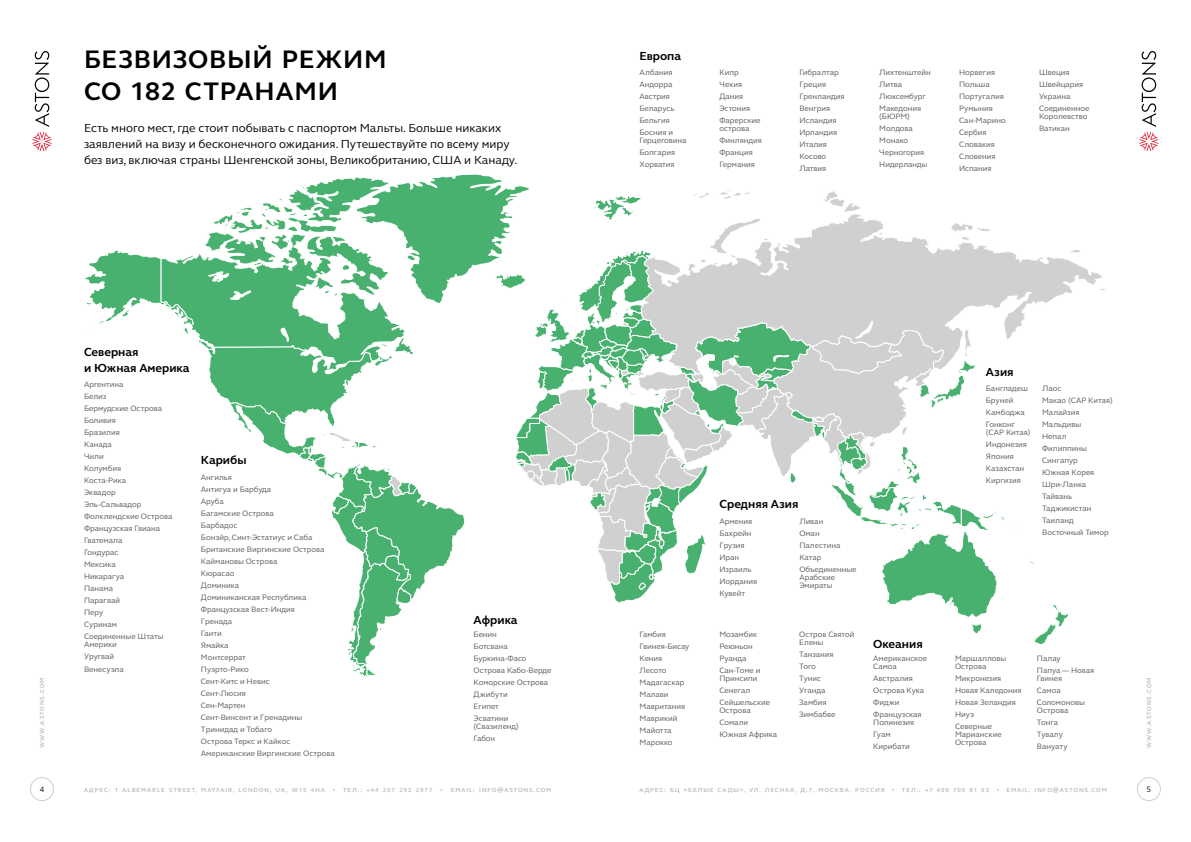
<style>
.page{position:relative;width:1191px;height:842px;background:#fff}
.page>*{position:absolute;margin:0;border:0;box-sizing:border-box;transform-origin:0 0}
.t1{font:700 26px/32px "FS Elliot Pro";letter-spacing:.03em;color:#000}
.t2{font:12px/16px "FS Elliot Pro";color:#000}
.t3{font:700 12px/16px "FS Elliot Pro";color:#000}
.t4{font:8px/12px "FS Elliot Pro";color:#575756}
.t5{font:8px "FS Elliot Pro";color:#000}
.t6{font:700 6px "FS Elliot Pro";letter-spacing:.15em;color:#bcbcbc}
</style>
<div class="page">
<svg style="left:85px;top:250px;width:143px;height:149px"></svg>
<svg style="left:160px;top:215px;width:68px;height:157px"></svg>
<svg style="left:1070px;top:250px;width:32px;height:43px"></svg>
<svg style="left:1097px;top:287px;width:8px;height:6px"></svg>
<svg style="left:228px;top:174px;width:842px;height:503px"></svg>
<svg style="left:32px;top:51px;width:20px;height:100px"></svg>
<svg style="left:1139px;top:51px;width:19px;height:100px"></svg>
<div style="left:30px;top:777px;width:24px;height:24px;border:1px solid #d0d0d0;border-radius:50%"></div>
<div style="left:1136px;top:777px;width:24px;height:24px;border:1px solid #d0d0d0;border-radius:50%"></div>
<h1 class="t1" style="left:84px;top:43px;width:304px">БЕЗВИЗОВЫЙ РЕЖИМ<br>СО 182 СТРАНАМИ</h1>
<h2 class="t2" style="left:84px;top:120px;width:435px">Есть много мест, где стоит побывать с паспортом Мальты. Больше никаких заявлений на визу и бесконечного ожидания. Путешествуйте по всему миру без виз, включая страны Шенгенской зоны, Великобританию, США и Канаду.</h2>
<h2 class="t3" style="left:84px;top:344px;width:107px">Северная<br>и Южная Америка</h2>
<h2 class="t3" style="left:639px;top:48px;width:43px">Европа</h2>
<p class="t4" style="left:639px;top:66px;width:36px">Албания<br>Андорра<br>Австрия<br>Беларусь<br>Бельгия<br>Босния и</p>
<p class="t4" style="left:639px;top:134px;width:49px">Герцеговина<br>Болгария<br>Хорватия</p>
<p class="t4" style="left:719px;top:66px;width:43px">Кипр<br>Чехия<br>Дания<br>Эстония<br>Фарерские</p>
<p class="t4" style="left:719px;top:122px;width:44px">острова<br>Финляндия<br>Франция<br>Германия</p>
<p class="t4" style="left:799px;top:66px;width:47px">Гибралтар<br>Греция<br>Гренландия<br>Венгрия<br>Исландия<br>Ирландия<br>Италия<br>Косово<br>Латвия</p>
<p class="t4" style="left:879px;top:66px;width:53px">Лихтенштейн<br>Литва<br>Люксембург<br>Македония</p>
<p class="t4" style="left:879px;top:110px;width:50px">(БЮРМ)<br>Молдова<br>Монако<br>Черногория<br>Нидерланды</p>
<p class="t4" style="left:959px;top:66px;width:48px">Норвегия<br>Польша<br>Португалия<br>Румыния<br>Сан-Марино<br>Сербия<br>Словакия<br>Словения<br>Испания</p>
<p class="t4" style="left:1039px;top:66px;width:52px">Швеция<br>Швейцария<br>Украина<br>Соединенное</p>
<p class="t4" style="left:1039px;top:110px;width:50px">Королевство<br>Ватикан</p>
<h2 class="t3" style="left:986px;top:364px;width:29px">Азия</h2>
<p class="t4" style="left:84px;top:379px;width:90px">Аргентина<br>Белиз<br>Бермудские Острова<br>Боливия<br>Бразилия<br>Канада<br>Чили<br>Колумбия<br>Коста-Рика<br>Эквадор<br>Эль-Сальвадор<br>Фолклендские Острова<br>Французская Гвиана<br>Гватемала<br>Гондурас<br>Мексика<br>Никарагуа<br>Панама<br>Парагвай<br>Перу<br>Суринам<br>Соединенные Штаты</p>
<p class="t4" style="left:84px;top:639px;width:41px">Америки<br>Уругвай<br>Венесуэла</p>
<p class="t4" style="left:986px;top:382px;width:44px">Бангладеш<br>Бруней<br>Камбоджа<br>Гонконг</p>
<p class="t4" style="left:986px;top:426px;width:46px">(САР Китая)<br>Индонезия<br>Япония<br>Казахстан<br>Киргизия</p>
<p class="t4" style="left:1042px;top:382px;width:72px">Лаос<br>Макао (САР Китая)<br>Малайзия<br>Мальдивы<br>Непал<br>Филиппины<br>Сингапур<br>Южная Корея<br>Шри-Ланка<br>Тайвань<br>Таджикистан<br>Таиланд<br>Восточный Тимор</p>
<h2 class="t3" style="left:201px;top:452px;width:47px">Карибы</h2>
<p class="t4" style="left:201px;top:471px;width:135px">Ангилья<br>Антигуа и Барбуда<br>Аруба<br>Багамские Острова<br>Барбадос<br>Бонэйр, Синт-Эстатиус и Саба<br>Британские Виргинские Острова<br>Каймановы Острова<br>Кюрасао<br>Доминика<br>Доминиканская Республика<br>Французская Вест-Индия<br>Гренада<br>Гаити<br>Ямайка<br>Монтсеррат<br>Пуэрто-Рико<br>Сент-Китс и Невис<br>Сент-Люсия<br>Сен-Мартен<br>Сент-Винсент и Гренадины<br>Тринидад и Тобаго<br>Острова Теркс и Кайкос<br>Американские Виргинские Острова</p>
<h2 class="t3" style="left:719px;top:496px;width:81px">Средняя Азия</h2>
<p class="t4" style="left:719px;top:515px;width:39px">Армения<br>Бахрейн<br>Грузия<br>Иран<br>Израиль<br>Иордания<br>Кувейт</p>
<p class="t4" style="left:799px;top:515px;width:59px">Ливан<br>Оман<br>Палестина<br>Катар<br>Объединенные</p>
<p class="t4" style="left:799px;top:573px;width:37px;line-height:8px">Арабские<br>Эмираты</p>
<h2 class="t3" style="left:473px;top:612px;width:46px">Африка</h2>
<p class="t4" style="left:639px;top:628px;width:51px">Гамбия<br>Гвинея-Бисау<br>Кения<br>Лесото<br>Мадагаскар<br>Малави<br>Мавритания<br>Маврикий<br>Майотта<br>Марокко</p>
<p class="t4" style="left:719px;top:628px;width:42px">Мозамбик<br>Реюньон<br>Руанда<br>Сан-Томе и</p>
<p class="t4" style="left:799px;top:630px;width:57px;line-height:8px">Остров Святой<br>Елены</p>
<p class="t4" style="left:799px;top:648px;width:38px">Танзания<br>Того<br>Тунис<br>Уганда<br>Замбия<br>Зимбабве</p>
<p class="t4" style="left:473px;top:628px;width:79px">Бенин<br>Ботсвана<br>Буркина-Фасо<br>Острова Кабо-Верде<br>Коморские Острова<br>Джибути<br>Египет<br>Эсватини</p>
<p class="t4" style="left:473px;top:720px;width:47px">(Свазиленд)<br>Габон</p>
<h2 class="t3" style="left:873px;top:636px;width:51px">Океания</h2>
<p class="t4" style="left:873px;top:654px;width:55px;line-height:8px">Американское<br>Самоа</p>
<p class="t4" style="left:873px;top:672px;width:52px">Австралия<br>Острова Кука<br>Фиджи<br>Французская</p>
<p class="t4" style="left:873px;top:716px;width:43px">Полинезия<br>Гуам<br>Кирибати</p>
<p class="t4" style="left:955px;top:654px;width:53px;line-height:8px">Маршалловы<br>Острова</p>
<p class="t4" style="left:955px;top:672px;width:68px">Микронезия<br>Новая Каледония<br>Новая Зеландия<br>Ниуэ<br>Северные</p>
<p class="t4" style="left:955px;top:730px;width:48px;line-height:8px">Марианские<br>Острова</p>
<p class="t4" style="left:1037px;top:652px;width:59px">Палау<br>Папуа — Новая</p>
<p class="t4" style="left:1037px;top:672px;width:49px">Гвинея<br>Самоа<br>Соломоновы</p>
<p class="t4" style="left:1037px;top:704px;width:33px">Острова<br>Тонга<br>Тувалу<br>Вануату</p>
<p class="t4" style="left:719px;top:672px;width:52px">Принсипи<br>Сенегал<br>Сейшельские</p>
<p class="t4" style="left:719px;top:704px;width:59px">Острова<br>Сомали<br>Южная Африка</p>
<p class="t6" style="left:38px;top:748px;width:72px;rotate:-90deg">WWW.ASTONS.COM</p>
<p class="t6" style="left:1145px;top:748px;width:72px;rotate:-90deg">WWW.ASTONS.COM</p>
<p class="t5" style="left:40px;top:784px;width:6px">4</p>
<p class="t6" style="left:84px;top:786px;width:242px">АДРЕС: 1 ALBEMARLE STREET, MAYFAIR, LONDON, UK, W1S 4HA</p>
<p class="t6" style="left:332px;top:786px;width:101px">• ТЕЛ.: +44 207 292 2977</p>
<p class="t6" style="left:440px;top:786px;width:113px">• EMAIL: INFO@ASTONS.COM</p>
<p class="t6" style="left:639px;top:786px;width:469px">АДРЕС: БЦ «БЕЛЫЕ САДЫ», УЛ. ЛЕСНАЯ, Д.7, МОСКВА, РОССИЯ • ТЕЛ.: +7 499 709 81 93 • EMAIL: INFO@ASTONS.COM</p>
<p class="t5" style="left:1146px;top:784px;width:6px">5</p>
</div>
